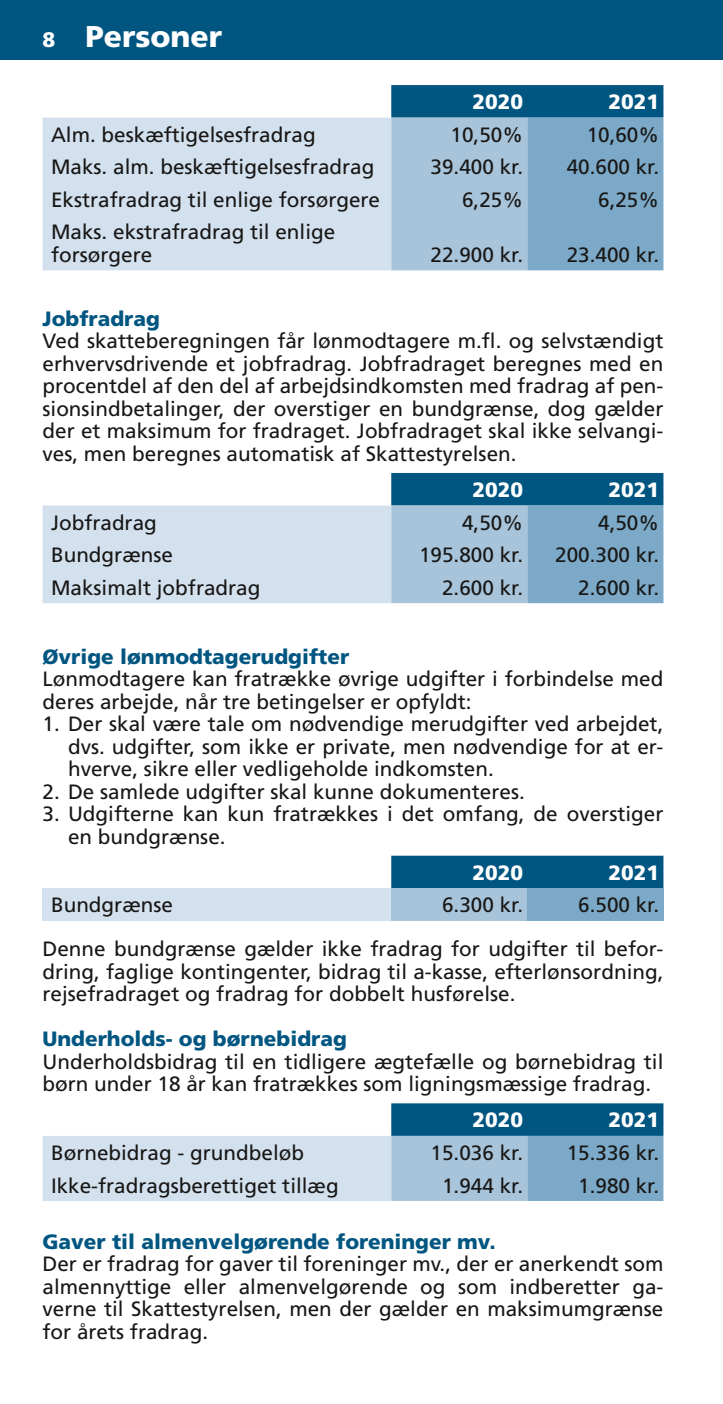
<style>
.page{position:relative;width:723px;height:1404px;background:#fff}
.page>*{position:absolute;margin:0;border:0;box-sizing:border-box;transform-origin:0 0}
.t1{font:900 30px "Frutiger LT Std";color:#fff}
.Normal__Web{font:20.7px/22.5px "Frutiger LT Std";color:#181716;text-align:justify}
.Tabel_brød{font:20.7px/22.5px "Frutiger LT Std";color:#181716}
.Tabel_tal{font:20.7px "Frutiger LT Std";color:#181716}
.Heading_3{font:900 20.7px "Frutiger LT Std";color:#005681}
.Tabel_årstal{font:900 20.7px "Frutiger LT Std";color:#fff}
.s1{font-size:21px}
</style>
<div class="page">
<div style="left:0;top:0;width:723px;height:60px;background:#005681"></div>
<div style="left:43px;top:118px;width:348px;height:152px;background:#d3e0ed"></div>
<svg style="left:391px;top:85px;width:272px;height:185px;background:#79a6c3"></svg>
<svg style="left:43px;top:473px;width:620px;height:130px;background:#afc9db"></svg>
<div style="left:391px;top:855px;width:272px;height:33px;background:#005681"></div>
<div style="left:43px;top:888px;width:348px;height:32px;background:#d3e0ed"></div>
<div style="left:391px;top:888px;width:136px;height:32px;background:#a8c4da"></div>
<div style="left:527px;top:888px;width:136px;height:32px;background:#7ba9c7"></div>
<svg style="left:43px;top:1103px;width:620px;height:97px"></svg>
<h1 class="t1" style="left:43px;top:18px;width:181px"><span class="s1">8</span> Personer</h1>
<p class="Tabel_årstal" style="left:472px;top:89px;width:52px">2020</p>
<p class="Tabel_årstal" style="left:608px;top:89px;width:52px">2021</p>
<p class="Tabel_brød" style="left:51px;top:123px;width:266px">Alm. beskæftigelsesfradrag</p>
<p class="Tabel_tal" style="left:451px;top:122px;width:74px">10,50%</p>
<p class="Tabel_tal" style="left:587px;top:122px;width:74px">10,60%</p>
<p class="Tabel_brød" style="left:51px;top:156px;width:325px">Maks. alm. beskæftigelsesfradrag</p>
<p class="Tabel_tal" style="left:431px;top:155px;width:91px">39.400 kr.</p>
<p class="Tabel_tal" style="left:567px;top:155px;width:91px">40. 600 kr.</p>
<p class="Tabel_brød" style="left:51px;top:188px;width:331px">Ekstrafradrag til enlige forsørgere</p>
<p class="Tabel_tal" style="left:462px;top:187px;width:62px">6,25%</p>
<p class="Tabel_tal" style="left:598px;top:187px;width:62px">6,25%</p>
<p class="Tabel_brød" style="left:51px;top:221px;width:286px">Maks. ekstrafradrag til enlige forsørgere</p>
<p class="Tabel_tal" style="left:431px;top:242px;width:91px">22.900 kr.</p>
<p class="Tabel_tal" style="left:567px;top:242px;width:91px">23.400 kr.</p>
<p class="Heading_3" style="left:43px;top:306px;width:119px">Jobfradrag</p>
<p class="Normal__Web" style="left:43px;top:330px;width:622px">Ved skatteberegningen får lønmodtagere m.fl. og selvstændigt erhvervsdrivende et jobfradrag. Jobfradraget beregnes med en procentdel af den del af arbejdsindkomsten med fradrag af pen&shy;sionsindbetalinger, der overstiger en bundgrænse, dog gælder der et maksimum for fradraget. Jobfradraget skal ikke selvangi&shy;ves, men beregnes automatisk af Skattestyrelsen.</p>
<p class="Tabel_årstal" style="left:472px;top:477px;width:52px">2020</p>
<p class="Tabel_årstal" style="left:608px;top:477px;width:52px">2021</p>
<p class="Tabel_brød" style="left:51px;top:511px;width:107px">Jobfradrag</p>
<p class="Tabel_tal" style="left:462px;top:510px;width:62px">4,50%</p>
<p class="Tabel_tal" style="left:598px;top:510px;width:62px">4,50%</p>
<p class="Tabel_brød" style="left:51px;top:543px;width:123px">Bundgrænse</p>
<p class="Tabel_tal" style="left:419px;top:542px;width:102px">195.800 kr.</p>
<p class="Tabel_tal" style="left:555px;top:542px;width:102px">200. 300 kr.</p>
<p class="Tabel_brød" style="left:51px;top:576px;width:211px">Maksimalt jobfradrag</p>
<p class="Tabel_tal" style="left:442px;top:575px;width:79px">2. 600 kr.</p>
<p class="Tabel_tal" style="left:578px;top:575px;width:79px">2. 600 kr.</p>
<p class="Heading_3" style="left:43px;top:643px;width:308px">Øvrige lønmodtagerudgifter</p>
<p class="Normal__Web" style="left:43px;top:667px;width:622px">Lønmodtagere kan fratrække øvrige udgifter i forbindelse med deres arbejde, når tre betingelser er opfyldt:</p>
<p class="Normal__Web" style="left:68px;top:712px;width:597px;text-indent:-26px">1. Der skal være tale om nødvendige merudgifter ved arbejdet, dvs. udgifter, som ikke er private, men nødvendige for at er&shy;hverve, sikre eller vedligeholde indkomsten.</p>
<p class="Normal__Web" style="left:43px;top:780px;width:480px">2. De samlede udgifter skal kunne dokumenteres.</p>
<p class="Normal__Web" style="left:68px;top:802px;width:597px;text-indent:-26px">3. Udgifterne kan kun fratrækkes i det omfang, de overstiger en bundgrænse.</p>
<p class="Tabel_årstal" style="left:472px;top:859px;width:52px">2020</p>
<p class="Tabel_årstal" style="left:608px;top:859px;width:52px">2021</p>
<p class="Tabel_brød" style="left:51px;top:893px;width:123px">Bundgrænse</p>
<p class="Tabel_tal" style="left:442px;top:892px;width:79px">6.300 kr.</p>
<p class="Tabel_tal" style="left:578px;top:892px;width:79px">6. 500 kr.</p>
<p class="Normal__Web" style="left:43px;top:937px;width:622px">Denne bundgrænse gælder ikke fradrag for udgifter til befor&shy;dring, faglige kontingenter, bidrag til a-kasse, efterlønsordning, rejsefradraget og fradrag for dobbelt husførelse.</p>
<p class="Heading_3" style="left:43px;top:1026px;width:306px">Underholds- og børnebidrag</p>
<p class="Normal__Web" style="left:43px;top:1050px;width:622px">Underholdsbidrag til en tidligere ægtefælle og børnebidrag til børn under 18 år kan fratrækkes som ligningsmæssige fradrag.</p>
<p class="Tabel_årstal" style="left:472px;top:1107px;width:52px">2020</p>
<p class="Tabel_årstal" style="left:608px;top:1107px;width:52px">2021</p>
<p class="Tabel_brød" style="left:51px;top:1141px;width:255px">Børnebidrag - grundbeløb</p>
<p class="Tabel_tal" style="left:431px;top:1140px;width:91px">15.036 kr.</p>
<p class="Tabel_tal" style="left:567px;top:1140px;width:91px">15.336 kr.</p>
<p class="Tabel_brød" style="left:51px;top:1173px;width:289px">Ikke-fradragsberettiget tillæg</p>
<p class="Tabel_tal" style="left:442px;top:1172px;width:79px">1. 944 kr.</p>
<p class="Tabel_tal" style="left:578px;top:1172px;width:79px">1. 980 kr.</p>
<p class="Heading_3" style="left:43px;top:1228px;width:455px">Gaver til almenvelgørende foreninger mv.</p>
<p class="Normal__Web" style="left:43px;top:1252px;width:622px">Der er fradrag for gaver til foreninger mv., der er anerkendt som almennyttige eller almenvelgørende og som indberetter ga&shy;verne til Skattestyrelsen, men der gælder en maksimumgrænse for årets fradrag.</p>
</div>
